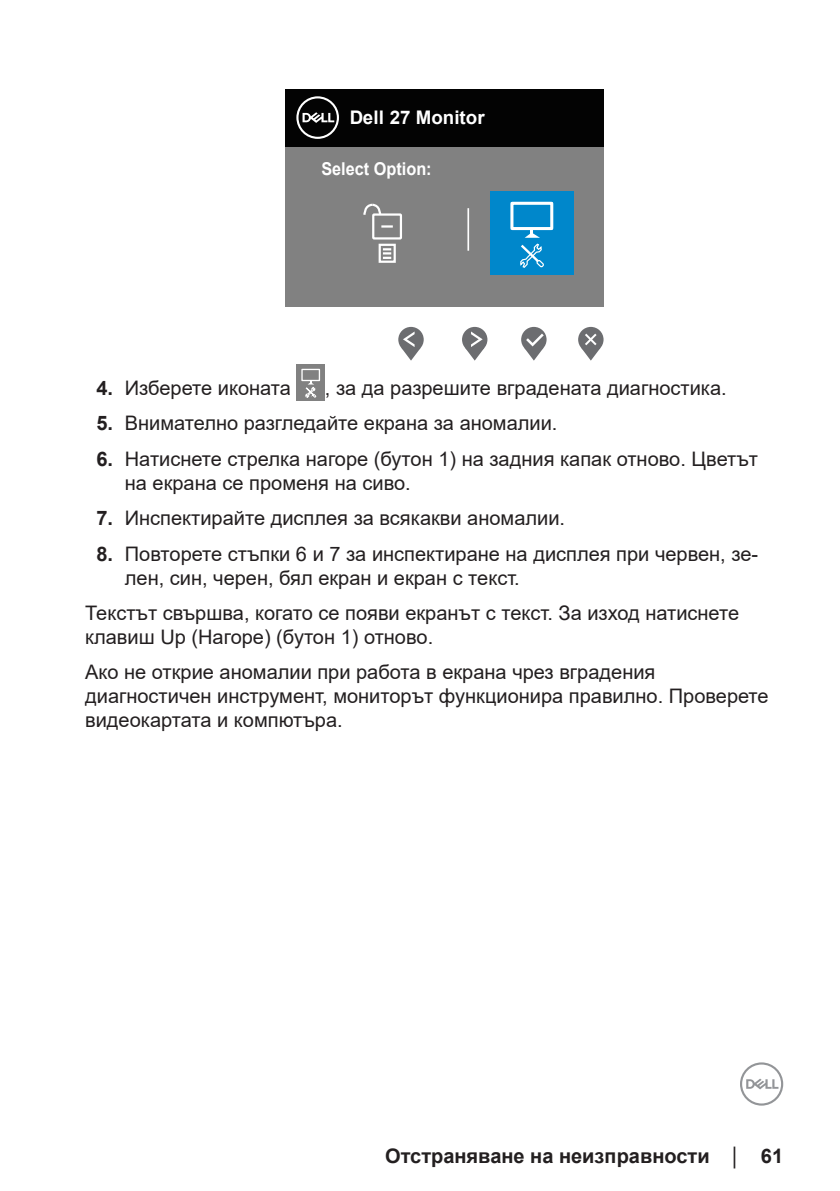
<style>
.page{position:relative;width:840px;height:1191px;background:#fff}
.page>*{position:absolute;margin:0;border:0;box-sizing:border-box;transform-origin:0 0}
.Paragraph{font:20px/24px "Arial";color:#231f20}
.t1{font:700 20px "Arial";color:#231f20}
.t2{font:700 18.8px "Arial";color:#fff}
.t3{font:700 17.8px "Arial";color:#fff;scale:.92 1}
.s1{font-weight:700}
.s2{font-weight:400;font-size:18px}
</style>
<div class="page">
<svg style="left:740px;top:1062px;width:42px;height:43px"></svg>
<div style="left:285px;top:146px;width:318px;height:161px;background:#818181"></div>
<div style="left:285px;top:89px;width:318px;height:57px;background:#030303"></div>
<svg style="left:296px;top:96px;width:43px;height:43px"></svg>
<div style="left:489px;top:191px;width:84px;height:84px;background:#0087cb"></div>
<div style="left:398px;top:327px;width:25px;height:25px;background:#6c6d70;border-radius:50%"></div>
<div style="left:462px;top:327px;width:25px;height:25px;background:#6c6d70;border-radius:50%"></div>
<svg style="left:401px;top:331px;width:19px;height:30px"></svg>
<div style="left:521px;top:327px;width:25px;height:25px;background:#6c6d70;border-radius:50%"></div>
<svg style="left:523px;top:331px;width:23px;height:30px"></svg>
<div style="left:578px;top:327px;width:25px;height:25px;background:#6c6d70;border-radius:50%"></div>
<hr style="left:467px;top:208px;width:2px;height:43px;background:#fff">
<div style="left:372px;top:213px;width:30px;height:26px;border:2px solid #fff"></div>
<svg style="left:381px;top:225px;width:11px;height:3px"></svg>
<svg style="left:363px;top:203px;width:19px;height:14px"></svg>
<div style="left:378px;top:244px;width:17px;height:19px;border:2px solid #fff"></div>
<svg style="left:383px;top:248px;width:8px;height:11px"></svg>
<svg style="left:464px;top:331px;width:20px;height:30px"></svg>
<svg style="left:580px;top:331px;width:20px;height:30px"></svg>
<div style="left:510px;top:202px;width:43px;height:28px;border:3px solid #fff"></div>
<svg style="left:519px;top:230px;width:26px;height:38px"></svg>
<div style="left:296px;top:364px;width:29px;height:37px;background:#818181"></div>
<div style="left:301px;top:369px;width:19px;height:12px;border:1px solid #fff"></div>
<svg style="left:305px;top:381px;width:11px;height:17px"></svg>
<p class="t2" style="left:349px;top:105px;width:136px">Dell 27 Monitor</p>
<p class="t3" style="left:321px;top:157px;width:121px">Select Option:</p>
<p class="Paragraph" style="left:96px;top:376px;width:196px"><span class="s1">4.</span> Изберете иконата</p>
<p class="Paragraph" style="left:325px;top:376px;width:403px">, за да разрешите вградената диагностика.</p>
<p class="Paragraph" style="left:96px;top:411px;width:462px"><span class="s1">5.</span> Внимателно разгледайте екрана за аномалии.</p>
<p class="Paragraph" style="left:125px;top:447px;width:634px;text-indent:-28px"><span class="s1">6.</span> Натиснете стрелка нагоре (бутон 1) на задния капак отново. Цветът на екрана се променя на сиво.</p>
<p class="Paragraph" style="left:96px;top:506px;width:470px"><span class="s1">7.</span> Инспектирайте дисплея за всякакви аномалии.</p>
<p class="Paragraph" style="left:125px;top:541px;width:634px;text-indent:-28px"><span class="s1">8.</span> Повторете стъпки 6 и 7 за инспектиране на дисплея при червен, зе&shy;лен, син, черен, бял екран и екран с текст.</p>
<p class="Paragraph" style="left:85px;top:601px;width:655px">Текстът свършва, когато се появи екранът с текст. За изход натиснете клавиш Up (Нагоре) (бутон 1) отново.</p>
<p class="Paragraph" style="left:85px;top:660px;width:684px">Ако не открие аномалии при работа в екрана чрез вградения диагностичен инструмент, мониторът функционира правилно. Проверете видеокартата и компютъра.</p>
<p class="t1" style="left:385px;top:1141px;width:399px">Отстраняване на неизправности <span class="s2">│</span> 61</p>
</div>
